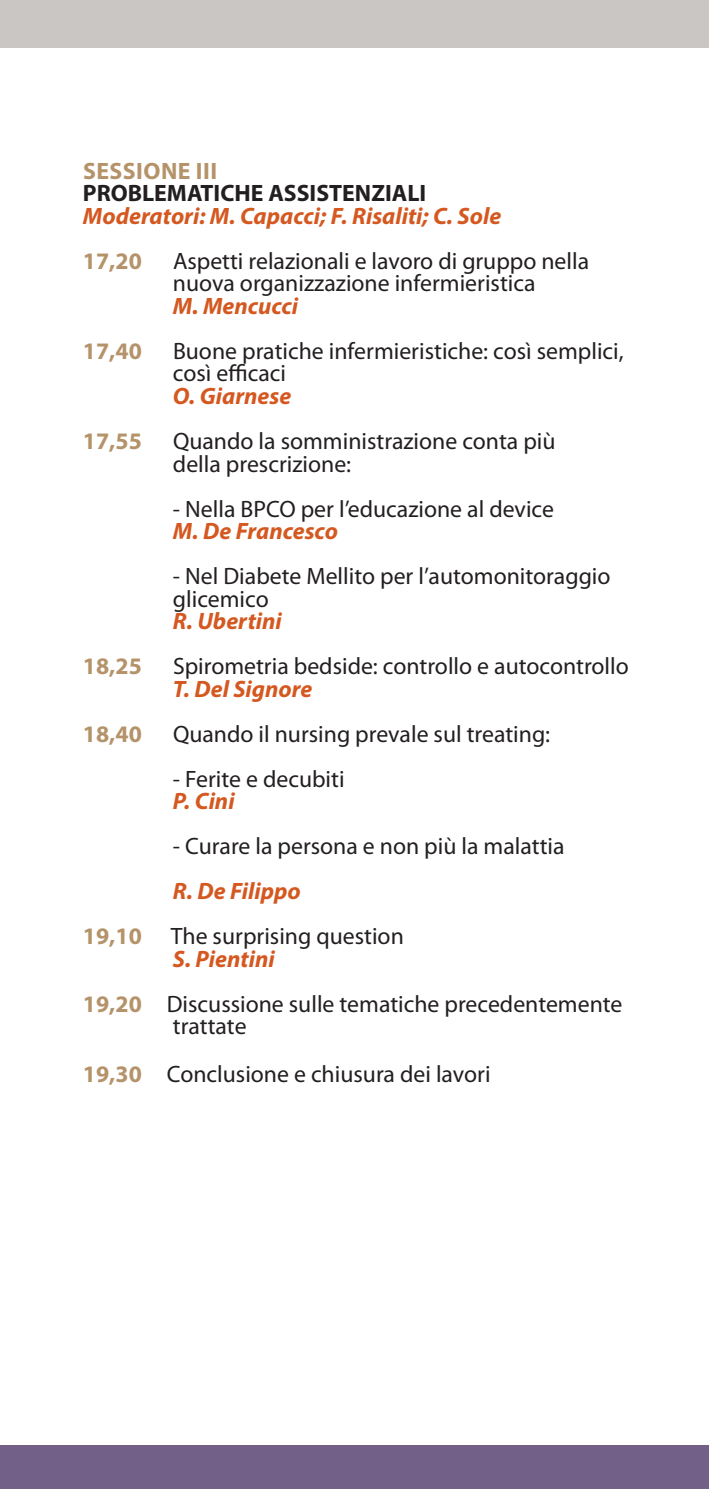
<style>
.page{position:relative;width:709px;height:1489px;background:#fff}
.page>*{position:absolute;margin:0;border:0;box-sizing:border-box;transform-origin:0 0}
.t1{font:23.75px/22.5px "Myriad Pro";color:#231f20}
.t2{font:italic 700 23.75px "Myriad Pro";color:#d45820}
.t3{font:700 23.75px "Myriad Pro";color:#231f20}
.t4{font:700 23.75px "Myriad Pro";color:#b5936a}
.t5{font:700 23.75px "Myriad Pro";letter-spacing:.02em;color:#b5936a}
.s1{font-weight:700;color:#b5936a}
</style>
<div class="page">
<div style="left:0;top:0;width:709px;height:47px;background:#cac6c3"></div>
<div style="left:0;top:1444px;width:709px;height:44px;background:#726088"></div>
<p class="t5" style="left:83px;top:155px;width:135px">SESSIONE III</p>
<p class="t3" style="left:83px;top:178px;width:345px">PROBLEMATICHE ASSISTENZIALI</p>
<p class="t2" style="left:83px;top:200px;width:420px">Moderatori: M. Capacci; F. Risaliti; C. Sole</p>
<p class="t4" style="left:83px;top:245px;width:60px">17,20</p>
<p class="t1" style="left:173px;top:250px;width:418px">Aspetti relazionali e lavoro di gruppo nella nuova organizzazione infermieristica</p>
<p class="t2" style="left:173px;top:290px;width:127px">M. Mencucci</p>
<p class="t4" style="left:83px;top:335px;width:60px">17,40</p>
<p class="t1" style="left:173px;top:340px;width:452px">Buone pratiche infermieristiche: così semplici,</p>
<p class="t1" style="left:173px;top:363px;width:115px">così efficaci</p>
<p class="t2" style="left:173px;top:380px;width:120px">O. Giarnese</p>
<p class="t4" style="left:83px;top:425px;width:60px">17,55</p>
<p class="t1" style="left:173px;top:430px;width:384px">Quando la somministrazione conta più</p>
<p class="t1" style="left:173px;top:453px;width:180px">della prescrizione:</p>
<p class="t1" style="left:173px;top:498px;width:382px">- Nella BPCO per l’educazione al device</p>
<p class="t2" style="left:173px;top:515px;width:166px">M. De Francesco</p>
<p class="t1" style="left:173px;top:565px;width:439px">- Nel Diabete Mellito per l’automonitoraggio glicemico</p>
<p class="t2" style="left:173px;top:605px;width:110px">R. Ubertini</p>
<p class="t4" style="left:83px;top:650px;width:60px">18,25</p>
<p class="t1" style="left:173px;top:655px;width:457px">Spirometria bedside: controllo e autocontrollo</p>
<p class="t2" style="left:173px;top:673px;width:141px">T. Del Signore</p>
<p class="t4" style="left:83px;top:718px;width:60px">18,40</p>
<p class="t1" style="left:173px;top:723px;width:379px">Quando il nursing prevale sul treating:</p>
<p class="t1" style="left:173px;top:768px;width:173px">- Ferite e decubiti</p>
<p class="t2" style="left:173px;top:785px;width:63px">P. Cini</p>
<p class="t1" style="left:173px;top:835px;width:393px">- Curare la persona e non più la malattia</p>
<p class="t2" style="left:173px;top:875px;width:129px">R. De Filippo</p>
<p class="t1" style="left:83px;top:925px;width:322px"><span class="s1">19,10</span> The surprising question</p>
<p class="t2" style="left:173px;top:943px;width:103px">S. Pientini</p>
<p class="t1" style="left:173px;top:993px;width:451px;text-indent:-90px"><span class="s1">19,20</span> Discussione sulle tematiche precedentemente trattate</p>
<p class="t1" style="left:83px;top:1063px;width:409px"><span class="s1">19,30</span> Conclusione e chiusura dei lavori</p>
</div>
